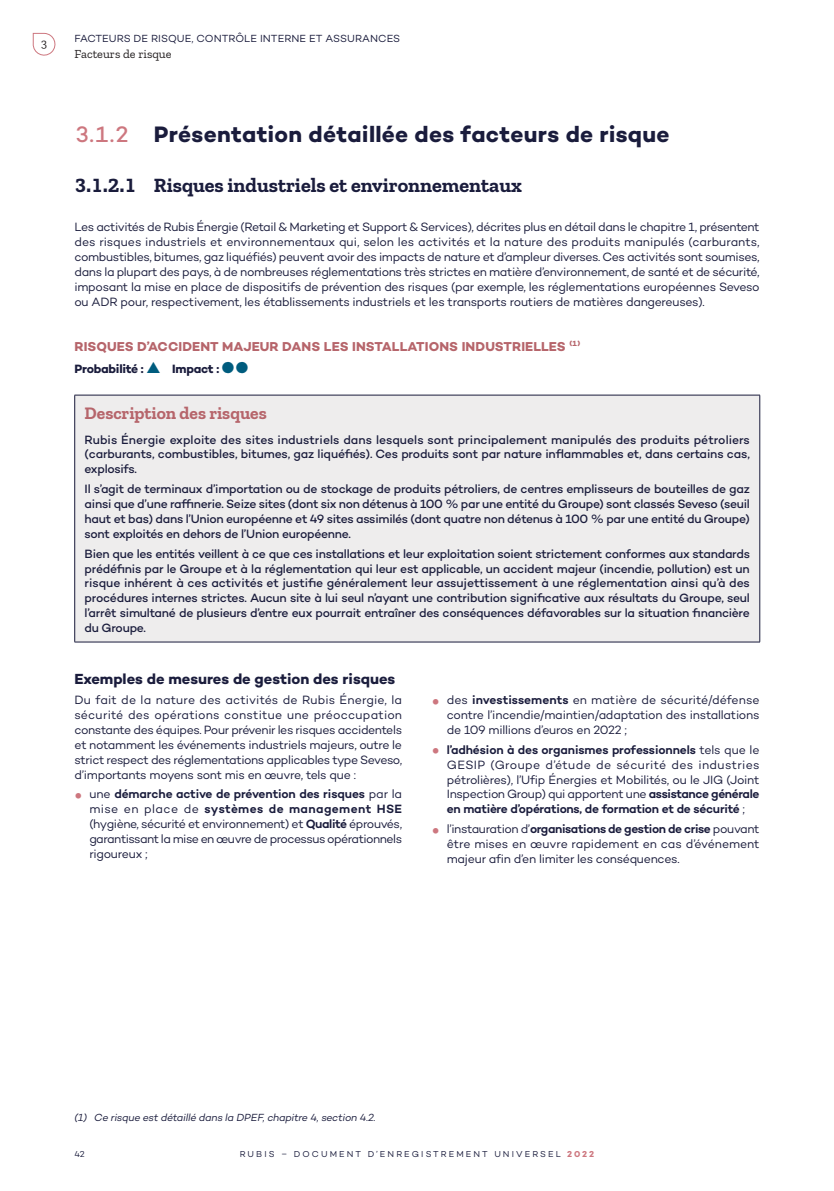
<style>
.page{position:relative;width:834px;height:1191px;background:#fff}
.page>*{position:absolute;margin:0;border:0;box-sizing:border-box;transform-origin:0 0}
.t1{font:700 22.75px "Campton";letter-spacing:.01em;color:#1a1c3c}
.t2{font:700 20.12px "Zilla Slab";color:#1a1c3c}
.t3{font:700 17.5px "Zilla Slab";color:#b6656b}
.t4{font:700 14.88px "Campton";color:#1a1c3c}
.t5{font:700 13.12px "Campton";letter-spacing:.01em;color:#b6656b}
.t6{font:12.25px/14.9px "Campton";letter-spacing:-.03em;color:#1a1c3c;text-align:justify}
.t7{font:500 12.25px/14.9px "Campton";letter-spacing:-.02em;color:#1a1c3c;text-align:justify}
.t8{font:700 12.25px "Campton";letter-spacing:-.02em;color:#1a1c3c}
.t9{font:12.25px "Zilla Slab";color:#231f20}
.t10{font:italic 10.5px "Campton";letter-spacing:-.02em;color:#1a1c3c}
.t11{font:10.5px "Campton";letter-spacing:.005em;color:#1a1c3c}
.t12{font:8.75px "Campton";letter-spacing:.24em;color:#1a1c3c}
.s1{font-weight:500;color:#cd777f}
.s2{color:#005c7e}
.s3{font-weight:600}
.s4{font-weight:700;color:#cd777f}
</style>
<div class="page">
<div style="left:75px;top:395px;width:684px;height:247px;background:#eeeded"></div>
<hr style="left:74px;top:395px;width:686px;height:1px;background:#1a1c3c">
<hr style="left:74px;top:395px;width:1px;height:247px;background:#1a1c3c">
<hr style="left:759px;top:395px;width:1px;height:247px;background:#1a1c3c">
<hr style="left:74px;top:641px;width:686px;height:1px;background:#1a1c3c">
<svg style="left:32px;top:32px;width:24px;height:24px"></svg>
<p class="t9" style="left:41px;top:35px;width:7px">3</p>
<p class="t11" style="left:74px;top:35px;width:327px">FACTEURS DE RISQUE, CONTRÔLE INTERNE ET ASSURANCES</p>
<p class="t9" style="left:74px;top:46px;width:99px">Facteurs de risque</p>
<h1 class="t1" style="left:74px;top:125px;width:596px"><span class="s1">3.1.2</span> Présentation détaillée des facteurs de risque</h1>
<h2 class="t2" style="left:74px;top:173px;width:449px">3.1.2.1 Risques industriels et environnementaux</h2>
<p class="t6" style="left:74px;top:221px;width:686px">Les activités de Rubis Énergie (Retail &amp; Marketing et Support &amp; Services), décrites plus en détail dans le chapitre 1, présentent des risques industriels et environnementaux qui, selon les activités et la nature des produits manipulés (carburants, combustibles, bitumes, gaz liquéfiés) peuvent avoir des impacts de nature et d’ampleur diverses. Ces activités sont soumises, dans la plupart des pays, à de nombreuses réglementations très strictes en matière d’environnement, de santé et de sécurité, imposant la mise en place de dispositifs de prévention des risques (par exemple, les réglementations européennes Seveso ou ADR pour, respectivement, les établissements industriels et les transports routiers de matières dangereuses).</p>
<p class="t5" style="left:74px;top:341px;width:507px">RISQUES D’ACCIDENT MAJEUR DANS LES INSTALLATIONS INDUSTRIELLES <sup>(1)</sup></p>
<p class="t8" style="left:74px;top:364px;width:175px">Probabilité : <span class="s2">▲</span> Impact : <span class="s2">●</span> <span class="s2">●</span></p>
<h3 class="t3" style="left:85px;top:402px;width:183px">Description des risques</h3>
<p class="t7" style="left:85px;top:433px;width:666px">Rubis Énergie exploite des sites industriels dans lesquels sont principalement manipulés des produits pétroliers (carburants, combustibles, bitumes, gaz liquéfiés). Ces produits sont par nature inflammables et, dans certains cas, explosifs.</p>
<p class="t7" style="left:85px;top:483px;width:666px">Il s’agit de terminaux d’importation ou de stockage de produits pétroliers, de centres emplisseurs de bouteilles de gaz ainsi que d’une raffinerie. Seize sites (dont six non détenus à 100 % par une entité du Groupe) sont classés Seveso (seuil haut et bas) dans l’Union européenne et 49 sites assimilés (dont quatre non détenus à 100 % par une entité du Groupe) sont exploités en dehors de l’Union européenne.</p>
<p class="t7" style="left:85px;top:547px;width:666px">Bien que les entités veillent à ce que ces installations et leur exploitation soient strictement conformes aux standards prédéfinis par le Groupe et à la réglementation qui leur est applicable, un accident majeur (incendie, pollution) est un risque inhérent à ces activités et justifie généralement leur assujettissement à une réglementation ainsi qu’à des procédures internes strictes. Aucun site à lui seul n’ayant une contribution significative aux résultats du Groupe, seul l’arrêt simultané de plusieurs d’entre eux pourrait entraîner des conséquences défavorables sur la situation financière du Groupe.</p>
<p class="t4" style="left:74px;top:674px;width:322px">Exemples de mesures de gestion des risques</p>
<p class="t6" style="left:74px;top:694px;width:329px">Du fait de la nature des activités de Rubis Énergie, la sécurité des opérations constitue une préoccupation constante des équipes. Pour prévenir les risques accidentels et notamment les événements industriels majeurs, outre le strict respect des réglementations applicables type Seveso, d’importants moyens sont mis en œuvre, tels que :</p>
<p class="t6" style="left:89px;top:788px;width:314px">une <span class="s3">démarche active de prévention des risques</span> par la mise en place de <span class="s3">systèmes de management HSE </span>(hygiène, sécurité et environnement) et <span class="s3">Qualité</span> éprouvés, garantissant la mise en œuvre de processus opérationnels rigoureux ;</p>
<p class="t6" style="left:446px;top:694px;width:314px">des <span class="s3">investissements</span> en matière de sécurité/défense contre l’incendie/maintien/adaptation des installations de 109 millions d’euros en 2022 ;</p>
<p class="t6" style="left:446px;top:743px;width:314px"><span class="s3">l’adhésion à des organismes professionnels</span> tels que le GESIP (Groupe d’étude de sécurité des industries pétrolières), l’Ufip Énergies et Mobilités, ou le JIG (Joint Inspection Group) qui apportent une <span class="s3">assistance générale en matière d’opérations, de formation et de sécurité</span> ;</p>
<p class="t6" style="left:446px;top:823px;width:314px">l’instauration d’<span class="s3">organisations de gestion de crise</span> pouvant être mises en œuvre rapidement en cas d’événement majeur afin d’en limiter les conséquences.</p>
<p class="t10" style="left:74px;top:1113px;width:302px">(1) Ce risque est détaillé dans la DPEF, chapitre 4, section 4.2.</p>
<p class="t12" style="left:74px;top:1150px;width:12px">42</p>
<p class="t12" style="left:240px;top:1150px;width:356px">RUBIS – DOCUMENT D’ENREGISTREMENT UNIVERSEL <span class="s4">2022</span></p>
</div>
